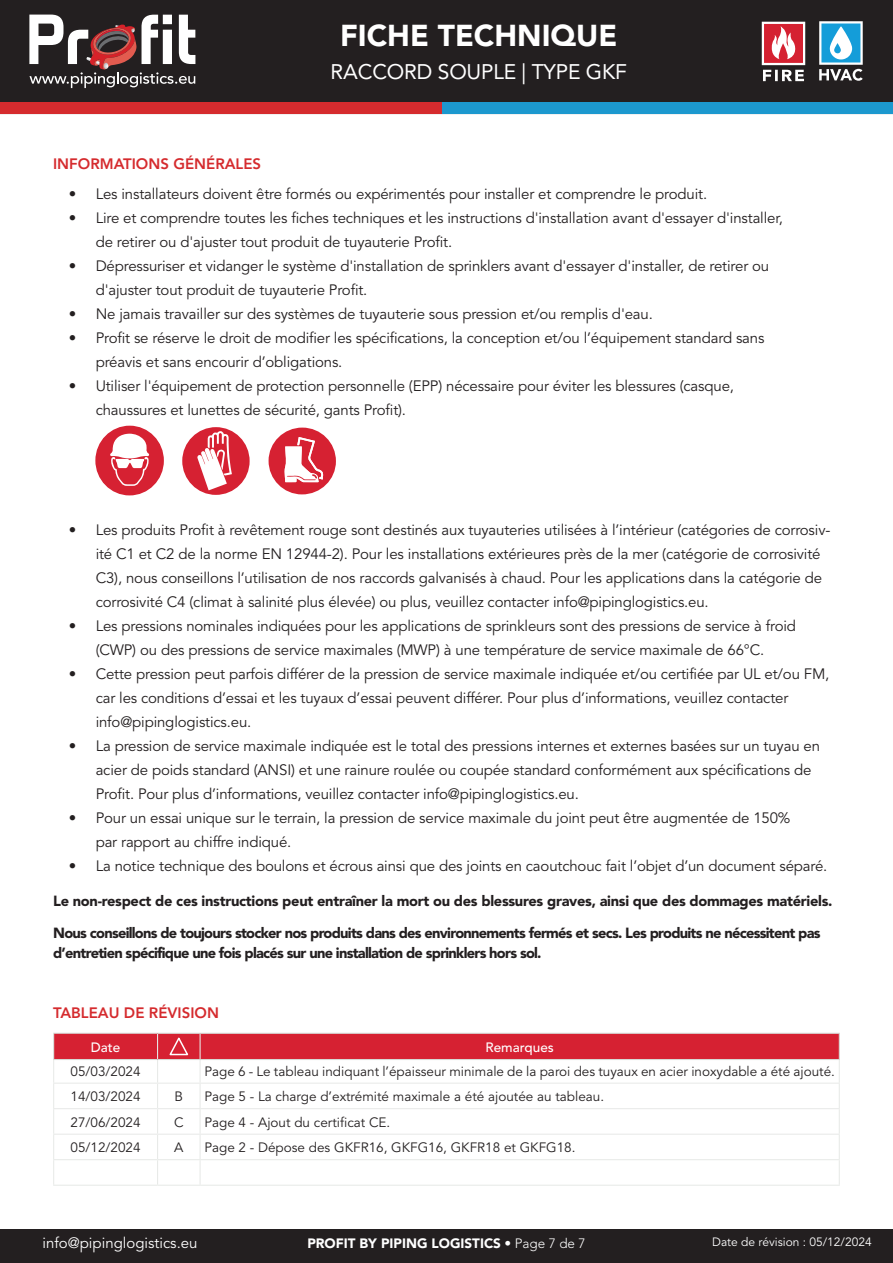
<style>
.page{position:relative;width:893px;height:1263px;background:#fff}
.page>*{position:absolute;margin:0;border:0;box-sizing:border-box;transform-origin:0 0}
.t1{font:900 30px "Avenir LT Std";color:#fff}
.t2{font:21px "Avenir LT Std";letter-spacing:-.01em;color:#fff}
.t3{font:15px/24px "Avenir LT Std";letter-spacing:-.01em;color:#231f20}
.Titles{font:800 15px "Avenir LT Std";color:#d52b2e}
.t4{font:15px "Avenir LT Std";color:#fff}
.Lopende_tekst{font:900 14.7px/19.5px "Avenir LT Std";letter-spacing:-.05em;color:#231f20}
.Lopende_tekst-2{font:900 14.7px "Avenir LT Std";letter-spacing:-.02em;color:#231f20}
.Table_body_left{font:13.5px "Avenir LT Std";color:#231f20}
.Table_body_centered{font:13.5px "Avenir LT Std";color:#231f20}
.t5{font:900 13.5px "Avenir LT Std";color:#fff}
.Table_header_-_White_text{font:500 13.5px "Avenir LT Std";color:#fff}
.t6{font:12px "Avenir LT Std";color:#fff}
.s1{font-weight:300}
</style>
<div class="page">
<div style="left:0;top:1229px;width:893px;height:34px;background:#231f20"></div>
<div style="left:0;top:0;width:893px;height:103px;background:#231f20"></div>
<svg style="left:29px;top:15px;width:166px;height:73px"></svg>
<div style="left:0;top:103px;width:451px;height:11px;background:#d52b2e"></div>
<div style="left:442px;top:103px;width:451px;height:11px;background:#1c98ce"></div>
<svg style="left:762px;top:22px;width:43px;height:59px"></svg>
<svg style="left:819px;top:21px;width:44px;height:60px"></svg>
<svg style="left:268px;top:428px;width:68px;height:66px"></svg>
<svg style="left:182px;top:427px;width:68px;height:68px"></svg>
<svg style="left:95px;top:425px;width:69px;height:71px"></svg>
<div style="left:54px;top:1033px;width:104px;height:26px;background:#d62132"></div>
<hr style="left:53px;top:1082px;width:105px;height:2px;background:#e8eae8">
<hr style="left:53px;top:1108px;width:105px;height:1px;background:#e8eae8">
<hr style="left:53px;top:1134px;width:105px;height:1px;background:#e8eae8">
<hr style="left:53px;top:1159px;width:105px;height:1px;background:#e8eae8">
<hr style="left:53px;top:1185px;width:105px;height:1px;background:#e8eae8">
<hr style="left:158px;top:1185px;width:42px;height:1px;background:#e8eae8">
<hr style="left:200px;top:1185px;width:640px;height:1px;background:#e8eae8">
<hr style="left:53px;top:1033px;width:105px;height:1px;background:#d6d8d4">
<svg style="left:53px;top:1034px;width:1px;height:151px"></svg>
<hr style="left:53px;top:1059px;width:105px;height:1px;background:#d6d8d4">
<svg style="left:157px;top:1033px;width:683px;height:152px"></svg>
<h1 class="t1" style="left:340px;top:17px;width:279px">FICHE TECHNIQUE</h1>
<h2 class="t2" style="left:331px;top:59px;width:298px">RACCORD SOUPLE | TYPE GKF</h2>
<p class="Titles" style="left:53px;top:155px;width:210px">INFORMATIONS GÉNÉRALES</p>
<p class="t3" style="left:69px;top:182px;width:640px">• Les installateurs doivent être formés ou expérimentés pour installer et comprendre le produit.</p>
<p class="t3" style="left:96px;top:206px;width:689px;text-indent:-27px">• Lire et comprendre toutes les fiches techniques et les instructions d'installation avant d'essayer d'installer, de retirer ou d'ajuster tout produit de tuyauterie Profit.</p>
<p class="t3" style="left:96px;top:254px;width:675px;text-indent:-27px">• Dépressuriser et vidanger le système d'installation de sprinklers avant d'essayer d'installer, de retirer ou d'ajuster tout produit de tuyauterie Profit.</p>
<p class="t3" style="left:69px;top:302px;width:586px">• Ne jamais travailler sur des systèmes de tuyauterie sous pression et/ou remplis d'eau.</p>
<p class="t3" style="left:96px;top:326px;width:670px;text-indent:-27px">• Profit se réserve le droit de modifier les spécifications, la conception et/ou l’équipement standard sans préavis et sans encourir d’obligations.</p>
<p class="t3" style="left:96px;top:374px;width:640px;text-indent:-27px">• Utiliser l'équipement de protection personnelle (EPP) nécessaire pour éviter les blessures (casque, chaussures et lunettes de sécurité, gants Profit).</p>
<p class="t3" style="left:96px;top:518px;width:736px;text-indent:-27px">• Les produits Profit à revêtement rouge sont destinés aux tuyauteries utilisées à l’intérieur (catégories de corrosiv&shy;ité C1 et C2 de la norme EN 12944-2). Pour les installations extérieures près de la mer (catégorie de corrosivité C3), nous conseillons l’utilisation de nos raccords galvanisés à chaud. Pour les applications dans la catégorie de corrosivité C4 (climat à salinité plus élevée) ou plus, veuillez contacter info@pipinglogistics.eu.</p>
<p class="t3" style="left:69px;top:614px;width:729px;text-align:center">• Les pressions nominales indiquées pour les applications de sprinkleurs sont des pressions de service à froid (CWP) ou des pressions de service maximales (MWP) à une température de service maximale de 66°C.</p>
<p class="t3" style="left:96px;top:662px;width:735px;text-indent:-27px">• Cette pression peut parfois différer de la pression de service maximale indiquée et/ou certifiée par UL et/ou FM, car les conditions d’essai et les tuyaux d’essai peuvent différer. Pour plus d’informations, veuillez contacter info@pipinglogistics.eu.</p>
<p class="t3" style="left:96px;top:734px;width:726px;text-indent:-27px">• La pression de service maximale indiquée est le total des pressions internes et externes basées sur un tuyau en acier de poids standard (ANSI) et une rainure roulée ou coupée standard conformément aux spécifications de<br>Profit. Pour plus d’informations, veuillez contacter info@pipinglogistics.eu.</p>
<p class="t3" style="left:96px;top:806px;width:696px;text-indent:-27px">• Pour un essai unique sur le terrain, la pression de service maximale du joint peut être augmentée de 150% par rapport au chiffre indiqué.</p>
<p class="t3" style="left:69px;top:854px;width:760px">• La notice technique des boulons et écrous ainsi que des joints en caoutchouc fait l’objet d’un document séparé.</p>
<p class="Lopende_tekst-2" style="left:53px;top:892px;width:781px">Le non-respect de ces instructions peut entraîner la mort ou des blessures graves, ainsi que des dommages matériels.</p>
<p class="Lopende_tekst" style="left:53px;top:923px;width:769px">Nous conseillons de toujours stocker nos produits dans des environnements fermés et secs. Les produits ne nécessitent pas d’entretien spécifique une fois placés sur une installation de sprinklers hors sol.</p>
<p class="Titles" style="left:53px;top:1004px;width:167px">TABLEAU DE RÉVISION</p>
<p class="Table_header_-_White_text" style="left:91px;top:1039px;width:31px">Date</p>
<p class="Table_header_-_White_text" style="left:486px;top:1039px;width:70px">Remarques</p>
<p class="Table_body_centered" style="left:71px;top:1064px;width:72px">05/03/2024</p>
<p class="Table_body_left" style="left:204px;top:1064px;width:632px">Page 6 - Le tableau indiquant l’épaisseur minimale de la paroi des tuyaux en acier inoxydable a été ajouté.</p>
<p class="Table_body_centered" style="left:71px;top:1088px;width:72px">14/03/2024</p>
<p class="Table_body_centered" style="left:175px;top:1088px;width:10px">B</p>
<p class="Table_body_left" style="left:204px;top:1088px;width:401px">Page 5 - La charge d’extrémité maximale a été ajoutée au tableau.</p>
<p class="Table_body_centered" style="left:71px;top:1114px;width:72px">27/06/2024</p>
<p class="Table_body_centered" style="left:174px;top:1114px;width:11px">C</p>
<p class="Table_body_left" style="left:204px;top:1114px;width:188px">Page 4 - Ajout du certificat CE.</p>
<p class="Table_body_centered" style="left:71px;top:1139px;width:72px">05/12/2024</p>
<p class="Table_body_centered" style="left:174px;top:1139px;width:11px">A</p>
<p class="Table_body_left" style="left:204px;top:1139px;width:373px">Page 2 - Dépose des GKFR16, GKFG16, GKFR18 et GKFG18.</p>
<p class="t4" style="left:43px;top:1234px;width:157px">info@pipinglogistics.eu</p>
<p class="t5" style="left:307px;top:1235px;width:280px">PROFIT BY PIPING LOGISTICS <span class="s1">• Page 7 de 7</span></p>
<p class="t6" style="left:712px;top:1235px;width:161px">Date de révision : 05/12/2024</p>
</div>
